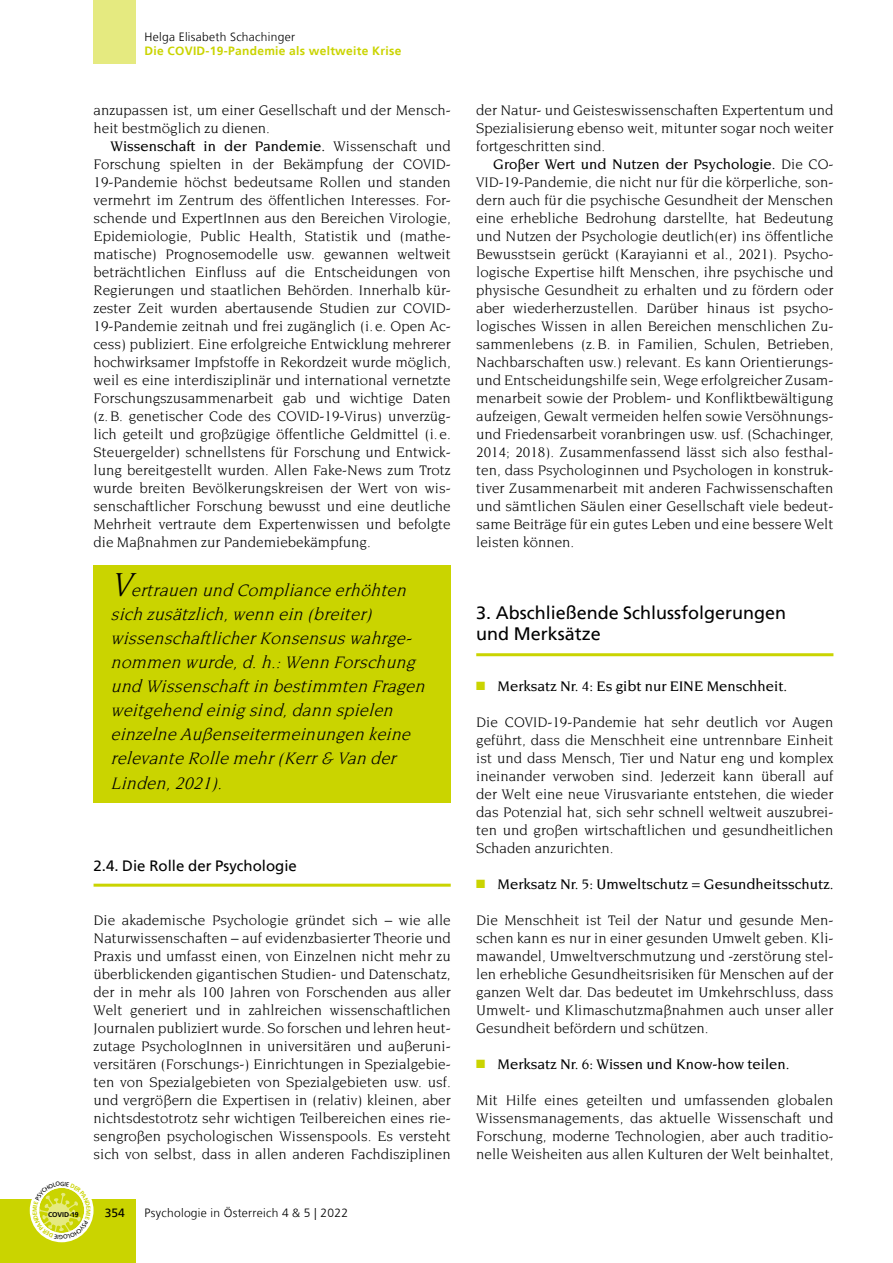
<style>
.page{position:relative;width:893px;height:1263px;background:#fff}
.page>*{position:absolute;margin:0;border:0;box-sizing:border-box;transform-origin:0 0}
.t1{font:italic 18px/24px "Novarese Std";color:#000}
.t2{font:18px/21.6px "Frutiger LT";color:#000}
.t3{font:15px/18px "Novarese Std";color:#000;text-align:justify}
.t4{font:500 15px "Novarese Std";color:#000}
.t5{font:15px "Frutiger LT";color:#000}
.t6{font:300 12px "Frutiger LT";letter-spacing:.025em;color:#000}
.t7{font:700 12px "Frutiger LT";letter-spacing:.025em;color:#cad400}
.t8{font:12px "Frutiger LT";color:#000}
.t9{font:700 6.9px "Frutiger LT";letter-spacing:-.01em;color:#000}
.s1{font-weight:500}
.s2{font-size:36px}
.s3{color:#cad400}
</style>
<div class="page">
<div style="left:0;top:1199px;width:136px;height:64px;background:#cad400"></div>
<div style="left:30px;top:1178px;width:64px;height:64px;background:#fff;border-radius:50%"></div>
<div style="left:94px;top:0;width:42px;height:64px;background:#e5ea80"></div>
<hr style="left:94px;top:884px;width:357px;height:3px;background:#cad400">
<div style="left:94px;top:565px;width:357px;height:237px;background:#cad400"></div>
<hr style="left:476px;top:653px;width:357px;height:3px;background:#cad400">
<svg style="left:32px;top:1188px;width:59px;height:52px"></svg>
<p class="t6" style="left:145px;top:30px;width:152px">Helga Elisabeth Schachinger</p>
<p class="t7" style="left:145px;top:44px;width:258px">Die COVID-19-Pandemie als weltweite Krise</p>
<p class="t3" style="left:94px;top:101px;width:359px">anzupassen ist, um einer Gesellschaft und der Mensch&shy;heit bestmöglich zu dienen.</p>
<p class="t3" style="left:94px;top:137px;width:359px;text-indent:17px"><span class="s1">Wissenschaft in der Pandemie.</span> Wissenschaft und Forschung spielten in der Bekämpfung der COVID-19-Pandemie höchst bedeutsame Rollen und standen vermehrt im Zentrum des öffentlichen Interesses. For&shy;schende und ExpertInnen aus den Bereichen Virologie, Epidemiologie, Public Health, Statistik und (mathe&shy;matische) Prognosemodelle usw. gewannen weltweit beträchtlichen Einfluss auf die Entscheidungen von Regierungen und staatlichen Behörden. Innerhalb kür&shy;zester Zeit wurden abertausende Studien zur COVID-19-Pandemie zeitnah und frei zugänglich (i. e. Open Ac&shy;cess) publiziert. Eine erfolgreiche Entwicklung mehrerer hochwirksamer Impfstoffe in Rekordzeit wurde möglich, weil es eine interdisziplinär und international vernetzte Forschungszusammenarbeit gab und wichtige Daten (z.B. genetischer Code des COVID-19-Virus) unverzüg&shy;lich geteilt und großzügige öffentliche Geldmittel (i. e.<br>Steuergelder) schnellstens für Forschung und Entwick&shy;lung bereitgestellt wurden. Allen Fake-News zum Trotz wurde breiten Bevölkerungskreisen der Wert von wis&shy;senschaftlicher Forschung bewusst und eine deutliche Mehrheit vertraute dem Expertenwissen und befolgte die Maßnahmen zur Pandemiebekämpfung.</p>
<p class="t1" style="left:111px;top:578px;width:320px"><span class="s2">V</span>ertrauen und Compliance erhöhten sich zusätzlich,wenn ein (breiter) wissenschaftlicherKonsensuswahrge&shy;nommen wurde,d.h.:Wenn Forschung und Wissenschaftin bestimmten Fragen weitgehend einig sind,dann spielen einzelne Außenseitermeinungen keine relevante Rolle mehr(Kerr&amp; Van der Linden,2021).</p>
<p class="t5" style="left:94px;top:857px;width:205px">2.4. Die Rolle der Psychologie</p>
<p class="t3" style="left:94px;top:911px;width:359px">Die akademische Psychologie gründet sich – wie alle Naturwissenschaften – auf evidenzbasierter Theorie und Praxis und umfasst einen, von Einzelnen nicht mehr zu überblickenden gigantischen Studien- und Datenschatz, der in mehr als 100 Jahren von Forschenden aus aller Welt generiert und in zahlreichen wissenschaftlichen Journalen publiziert wurde. So forschen und lehren heut&shy;zutage PsychologInnen in universitären und außeruni&shy;versitären (Forschungs-) Einrichtungen in Spezialgebie&shy;ten von Spezialgebieten von Spezialgebieten usw. usf. und vergrößern die Expertisen in (relativ) kleinen, aber nichtsdestotrotz sehr wichtigen Teilbereichen eines rie&shy;sengroßen psychologischen Wissenspools. Es versteht sich von selbst, dass in allen anderen Fachdisziplinen</p>
<p class="t9" style="left:48px;top:1210px;width:32px">COVID-19</p>
<p class="t8" style="left:105px;top:1205px;width:22px">354</p>
<p class="t6" style="left:145px;top:1206px;width:205px">Psychologie in Österreich 4 &amp; 5 | 2022</p>
<p class="t3" style="left:476px;top:101px;width:359px">der Natur- und Geisteswissenschaften Expertentum und Spezialisierung ebenso weit, mitunter sogar noch weiter fortgeschritten sind.</p>
<p class="t3" style="left:476px;top:155px;width:359px;text-indent:17px"><span class="s1">Großer Wert und Nutzen der Psychologie.</span> Die CO-VID-19-Pandemie, die nicht nur für die körperliche, son&shy;dern auch für die psychische Gesundheit der Menschen eine erhebliche Bedrohung darstellte, hat Bedeutung und Nutzen der Psychologie deutlich(er) ins öffentliche Bewusstsein gerückt (Karayianni et al., 2021). Psycho&shy;logische Expertise hilft Menschen, ihre psychische und physische Gesundheit zu erhalten und zu fördern oder aber wiederherzustellen. Darüber hinaus ist psycho&shy;logisches Wissen in allen Bereichen menschlichen Zu&shy;sammenlebens (z.B. in Familien, Schulen, Betrieben, Nachbarschaften usw.) relevant. Es kann Orientierungs&shy;und Entscheidungshilfe sein, Wege erfolgreicher Zusam&shy;menarbeit sowie der Problem- und Konfliktbewältigung aufzeigen, Gewalt vermeiden helfen sowie Versöhnungs&shy;und Friedensarbeit voranbringen usw. usf. (Schachinger, 2014; 2018). Zusammenfassend lässt sich also festhal&shy;ten, dass Psychologinnen und Psychologen in konstruk&shy;tiver Zusammenarbeit mit anderen Fachwissenschaften und sämtlichen Säulen einer Gesellschaft viele bedeut&shy;same Beiträge für ein gutes Leben und eine bessere Welt leisten können.</p>
<p class="t2" style="left:476px;top:602px;width:312px">3. Abschließende Schlussfolgerungen und Merksätze</p>
<p class="t4" style="left:476px;top:678px;width:312px"><span class="s3">■</span> Merksatz Nr. 4: Es gibt nur EINE Menschheit.</p>
<p class="t3" style="left:476px;top:713px;width:359px">Die COVID-19-Pandemie hat sehr deutlich vor Augen geführt, dass die Menschheit eine untrennbare Einheit ist und dass Mensch, Tier und Natur eng und komplex ineinander verwoben sind. Jederzeit kann überall auf der Welt eine neue Virusvariante entstehen, die wieder das Potenzial hat, sich sehr schnell weltweit auszubrei&shy;ten und großen wirtschaftlichen und gesundheitlichen Schaden anzurichten.</p>
<p class="t4" style="left:476px;top:876px;width:359px"><span class="s3">■</span> Merksatz Nr. 5: Umweltschutz = Gesundheitsschutz.</p>
<p class="t3" style="left:476px;top:911px;width:359px">Die Menschheit ist Teil der Natur und gesunde Men&shy;schen kann es nur in einer gesunden Umwelt geben. Kli&shy;mawandel, Umweltverschmutzung und -zerstörung stel&shy;len erhebliche Gesundheitsrisiken für Menschen auf der ganzen Welt dar. Das bedeutet im Umkehrschluss, dass Umwelt- und Klimaschutzmaßnahmen auch unser aller Gesundheit befördern und schützen.</p>
<p class="t4" style="left:476px;top:1056px;width:315px"><span class="s3">■</span> Merksatz Nr. 6: Wissen und Know-how teilen.</p>
<p class="t3" style="left:476px;top:1091px;width:359px">Mit Hilfe eines geteilten und umfassenden globalen Wissensmanagements, das aktuelle Wissenschaft und Forschung, moderne Technologien, aber auch traditio&shy;nelle Weisheiten aus allen Kulturen der Welt beinhaltet,</p>
</div>
